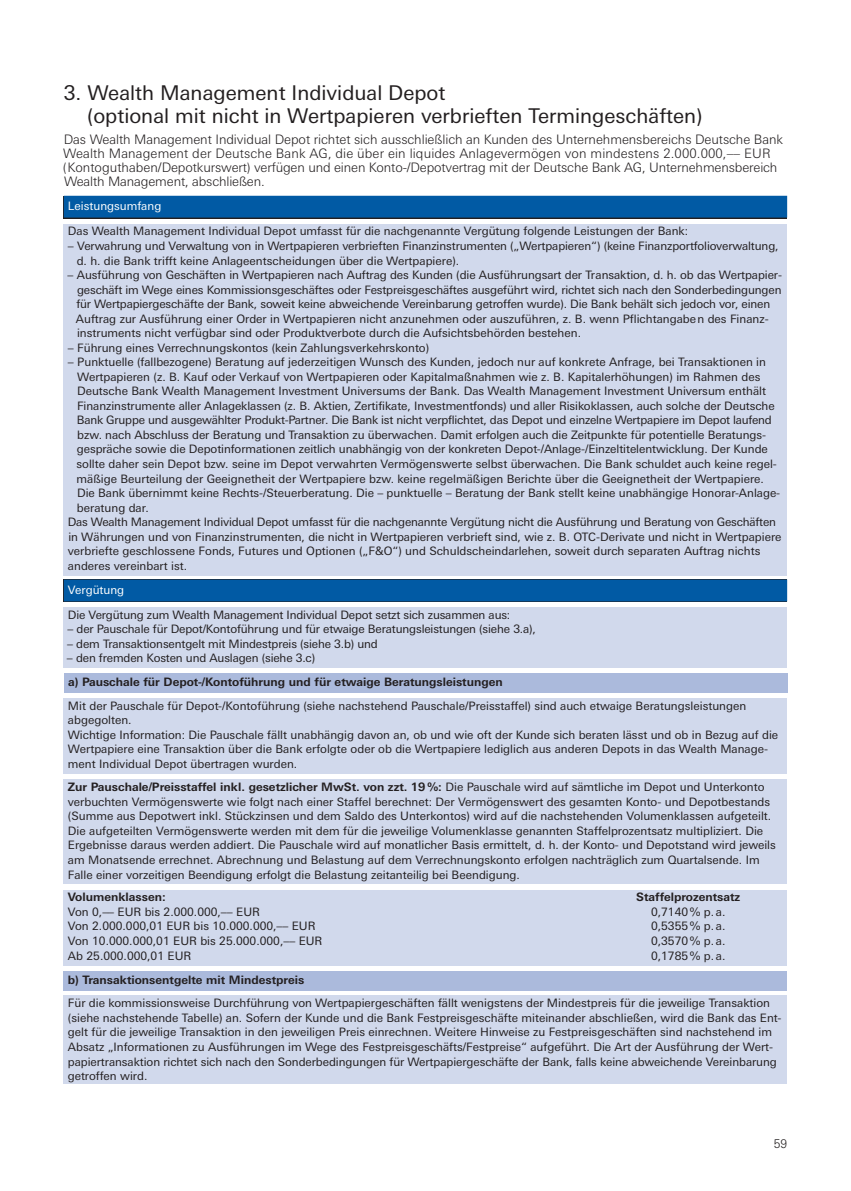
<style>
.page{position:relative;width:851px;height:1191px;background:#fff}
.page>*{position:absolute;margin:0;border:0;box-sizing:border-box;transform-origin:0 0}
.t1{font:20.4px/23.2px "Deu Ba Univers";color:#231f20}
.t2{font:300 13.05px/13.8px "Deu Ba Univers";letter-spacing:-.005em;color:#231f20}
.t3{font:300 12px "Deu Ba Univers";color:#231f20}
.t4{font:11.55px/14.5px "Deu Ba Univers";color:#231f20}
.t5{font:700 11.55px "Deu Ba Univers";color:#231f20}
.t6{font:11.55px "Deu Ba Univers";color:#fff}
.s1{font-weight:700}
</style>
<div class="page">
<div style="left:64px;top:995px;width:723px;height:88px;background:#d1d9ec"></div>
<div style="left:64px;top:579px;width:723px;height:23px;background:#143858"></div>
<div style="left:64px;top:579px;width:723px;height:22px;background:#015aa4"></div>
<div style="left:64px;top:698px;width:723px;height:76px;background:#d1d9ec"></div>
<div style="left:64px;top:673px;width:723px;height:19px;background:#abbadc"></div>
<div style="left:64px;top:224px;width:723px;height:351px;background:#d1d9ec"></div>
<div style="left:64px;top:196px;width:723px;height:22px;background:#0f406a"></div>
<div style="left:64px;top:196px;width:723px;height:21px;background:#015aa4"></div>
<div style="left:64px;top:779px;width:723px;height:105px;background:#d1d9ec"></div>
<div style="left:64px;top:889px;width:723px;height:76px;background:#d1d9ec"></div>
<div style="left:64px;top:607px;width:723px;height:61px;background:#d1d9ec"></div>
<div style="left:64px;top:971px;width:723px;height:19px;background:#abbadc"></div>
<h1 class="t1" style="left:87px;top:81px;width:616px;text-indent:-23px">3. Wealth Management Individual Depot<br>(optional mit nicht in Wertpapieren verbrieften Termingeschäften)</h1>
<p class="t2" style="left:63px;top:132px;width:722px">Das Wealth Management Individual Depot richtet sich ausschließlich an Kunden des Unternehmensbereichs Deutsche Bank Wealth Management der Deutsche Bank AG, die über ein liquides Anlagevermögen von mindestens 2.000.000,–– EUR (Kontoguthaben/Depotkurswert) verfügen und einen Konto-/Depotvertrag mit der Deutsche Bank AG, Unternehmensbereich Wealth Management, abschließen.</p>
<p class="t4" style="left:68px;top:224px;width:621px">Das Wealth Management Individual Depot umfasst für die nachgenannte Vergütung folgende Leistungen der Bank:</p>
<p class="t4" style="left:77px;top:239px;width:703px;text-indent:-9px">– Verwahrung und Verwaltung von in Wertpapieren verbrieften Finanzinstrumenten („Wertpapieren“) (keine Finanzportfolioverwaltung, d. h. die Bank trifft keine Anlageentscheidungen über die Wertpapiere).</p>
<p class="t4" style="left:76px;top:268px;width:707px;text-indent:-8px">– Ausführung von Geschäften in Wertpapieren nach Auftrag des Kunden (die Ausführungsart der Transaktion, d. h. ob das Wertpapier&shy;geschäft im Wege eines Kommissionsgeschäftes oder Festpreisgeschäftes ausgeführt wird, richtet sich nach den Sonderbedingungen für Wertpapiergeschäfte der Bank, soweit keine abweichende Vereinbarung getroffen wurde). Die Bank behält sich jedoch vor, einen Auftrag zur Ausführung einer Order in Wertpapieren nicht anzunehmen oder auszuführen, z. B. wenn Pflichtangaben des Finanz&shy;instruments nicht verfügbar sind oder Produktverbote durch die Aufsichtsbehörden bestehen.</p>
<p class="t4" style="left:68px;top:340px;width:363px">– Führung eines Verrechnungskontos (kein Zahlungsverkehrskonto)</p>
<p class="t4" style="left:68px;top:355px;width:699px">– Punktuelle (fallbezogene) Beratung auf jederzeitigen Wunsch des Kunden, jedoch nur auf konkrete Anfrage, bei Transaktionen in</p>
<p class="t4" style="left:77px;top:369px;width:684px">Wertpapieren (z. B. Kauf oder Verkauf von Wertpapieren oder Kapitalmaßnahmen wie z. B. Kapitalerhöhungen) im Rahmen des</p>
<p class="t4" style="left:77px;top:384px;width:690px">Deutsche Bank Wealth Management Investment Universums der Bank. Das Wealth Management Investment Universum enthält</p>
<p class="t4" style="left:77px;top:398px;width:699px">Finanzinstrumente aller Anlageklassen (z. B. Aktien, Zertifikate, Investmentfonds) und aller Risikoklassen, auch solche der Deutsche</p>
<p class="t4" style="left:77px;top:413px;width:696px">Bank Gruppe und ausgewählter Produkt-Partner. Die Bank ist nicht verpflichtet, das Depot und einzelne Wertpapiere im Depot laufend</p>
<p class="t4" style="left:77px;top:427px;width:690px">bzw. nach Abschluss der Beratung und Transaktion zu überwachen. Damit erfolgen auch die Zeitpunkte für potentielle Beratungs-</p>
<p class="t4" style="left:77px;top:442px;width:692px">gespräche sowie die Depotinformationen zeitlich unabhängig von der konkreten Depot-/Anlage-/Einzeltitelentwicklung. Der Kunde</p>
<p class="t4" style="left:77px;top:456px;width:701px">sollte daher sein Depot bzw. seine im Depot verwahrten Vermögenswerte selbst überwachen. Die Bank schuldet auch keine regel-</p>
<p class="t4" style="left:77px;top:471px;width:688px">mäßige Beurteilung der Geeignetheit der Wertpapiere bzw. keine regelmäßigen Berichte über die Geeignetheit der Wertpapiere.</p>
<p class="t4" style="left:77px;top:486px;width:704px">Die Bank übernimmt keine Rechts-/Steuerberatung. Die – punktuelle – Beratung der Bank stellt keine unabhängige Honorar-Anlage-</p>
<p class="t4" style="left:77px;top:500px;width:73px">beratung dar.</p>
<p class="t4" style="left:68px;top:515px;width:709px">Das Wealth Management Individual Depot umfasst für die nachgenannte Vergütung nicht die Ausführung und Beratung von Geschäften</p>
<p class="t4" style="left:68px;top:529px;width:714px">in Währungen und von Finanzinstrumenten, die nicht in Wertpapieren verbrieft sind, wie z. B. OTC-Derivate und nicht in Wertpapiere</p>
<p class="t4" style="left:68px;top:544px;width:693px">verbriefte geschlossene Fonds, Futures und Optionen („F&amp;O“) und Schuldscheindarlehen, soweit durch separaten Auftrag nichts</p>
<p class="t4" style="left:68px;top:558px;width:121px">anderes vereinbart ist.</p>
<p class="t6" style="left:68px;top:200px;width:95px">Leistungsumfang</p>
<p class="t6" style="left:68px;top:583px;width:58px">Vergütung</p>
<p class="t4" style="left:68px;top:607px;width:444px">Die Vergütung zum Wealth Management Individual Depot setzt sich zusammen aus:</p>
<p class="t4" style="left:68px;top:622px;width:470px">– der Pauschale für Depot/Kontoführung und für etwaige Beratungsleistungen (siehe 3.a),</p>
<p class="t4" style="left:67px;top:636px;width:312px">– dem Transaktionsentgelt mit Mindestpreis (siehe 3.b) und</p>
<p class="t4" style="left:67px;top:651px;width:250px">– den fremden Kosten und Auslagen (siehe 3.c)</p>
<p class="t5" style="left:68px;top:675px;width:436px">a) Pauschale für Depot-/Kontoführung und für etwaige Beratungsleistungen</p>
<p class="t4" style="left:68px;top:698px;width:711px">Mit der Pauschale für Depot-/Kontoführung (siehe nachstehend Pauschale/Preisstaffel) sind auch etwaige Beratungsleistungen abgegolten.<br>Wichtige Information: Die Pauschale fällt unabhängig davon an, ob und wie oft der Kunde sich beraten lässt und ob in Bezug auf die Wertpapiere eine Transaktion über die Bank erfolgte oder ob die Wertpapiere lediglich aus anderen Depots in das Wealth Manage&shy;ment Individual Depot übertragen wurden.</p>
<p class="t4" style="left:68px;top:780px;width:709px"><span class="s1">Zur Pauschale/Preisstaffel inkl. gesetzlicher MwSt. von zzt. 19 %:</span> Die Pauschale wird auf sämtliche im Depot und Unterkonto verbuchten Vermögenswerte wie folgt nach einer Staffel berechnet: Der Vermögenswert des gesamten Konto- und Depotbestands (Summe aus Depotwert inkl. Stückzinsen und dem Saldo des Unterkontos) wird auf die nachstehenden Volumenklassen aufgeteilt.<br>Die aufgeteilten Vermögenswerte werden mit dem für die jeweilige Volumenklasse genannten Staffelprozentsatz multipliziert. Die Ergebnisse daraus werden addiert. Die Pauschale wird auf monatlicher Basis ermittelt, d. h. der Konto- und Depotstand wird jeweils am Monatsende errechnet. Abrechnung und Belastung auf dem Verrechnungskonto erfolgen nachträglich zum Quartalsende. Im Falle einer vorzeitigen Beendigung erfolgt die Belastung zeitanteilig bei Beendigung.</p>
<p class="t5" style="left:68px;top:890px;width:99px">Volumenklassen:</p>
<p class="t5" style="left:636px;top:890px;width:105px">Staffelprozentsatz</p>
<p class="t4" style="left:68px;top:904px;width:193px">Von 0,–– EUR bis 2.000.000,–– EUR</p>
<p class="t4" style="left:651px;top:904px;width:76px">0,7140% p. a.</p>
<p class="t4" style="left:68px;top:919px;width:249px">Von 2.000.000,01 EUR bis 10.000.000,–– EUR</p>
<p class="t4" style="left:651px;top:919px;width:76px">0,5355% p. a.</p>
<p class="t4" style="left:68px;top:933px;width:256px">Von 10.000.000,01 EUR bis 25.000.000,–– EUR</p>
<p class="t4" style="left:651px;top:933px;width:76px">0,3570% p. a.</p>
<p class="t4" style="left:68px;top:948px;width:125px">Ab 25.000.000,01 EUR</p>
<p class="t4" style="left:651px;top:948px;width:76px">0,1785% p. a.</p>
<p class="t5" style="left:68px;top:973px;width:238px">b) Transaktionsentgelte mit Mindestpreis</p>
<p class="t4" style="left:68px;top:996px;width:715px">Für die kommissionsweise Durchführung von Wertpapiergeschäften fällt wenigstens der Mindestpreis für die jeweilige Transaktion (siehe nachstehende Tabelle) an. Sofern der Kunde und die Bank Festpreisgeschäfte miteinander abschließen, wird die Bank das Ent&shy;gelt für die jeweilige Transaktion in den jeweiligen Preis einrechnen. Weitere Hinweise zu Festpreisgeschäften sind nachstehend im Absatz „Informationen zu Ausführungen im Wege des Festpreisgeschäfts/Festpreise“ aufgeführt. Die Art der Ausführung der Wert&shy;papiertransaktion richtet sich nach den Sonderbedingungen für Wertpapiergeschäfte der Bank, falls keine abweichende Vereinbarung getroffen wird.</p>
<p class="t3" style="left:773px;top:1137px;width:15px">59</p>
</div>
